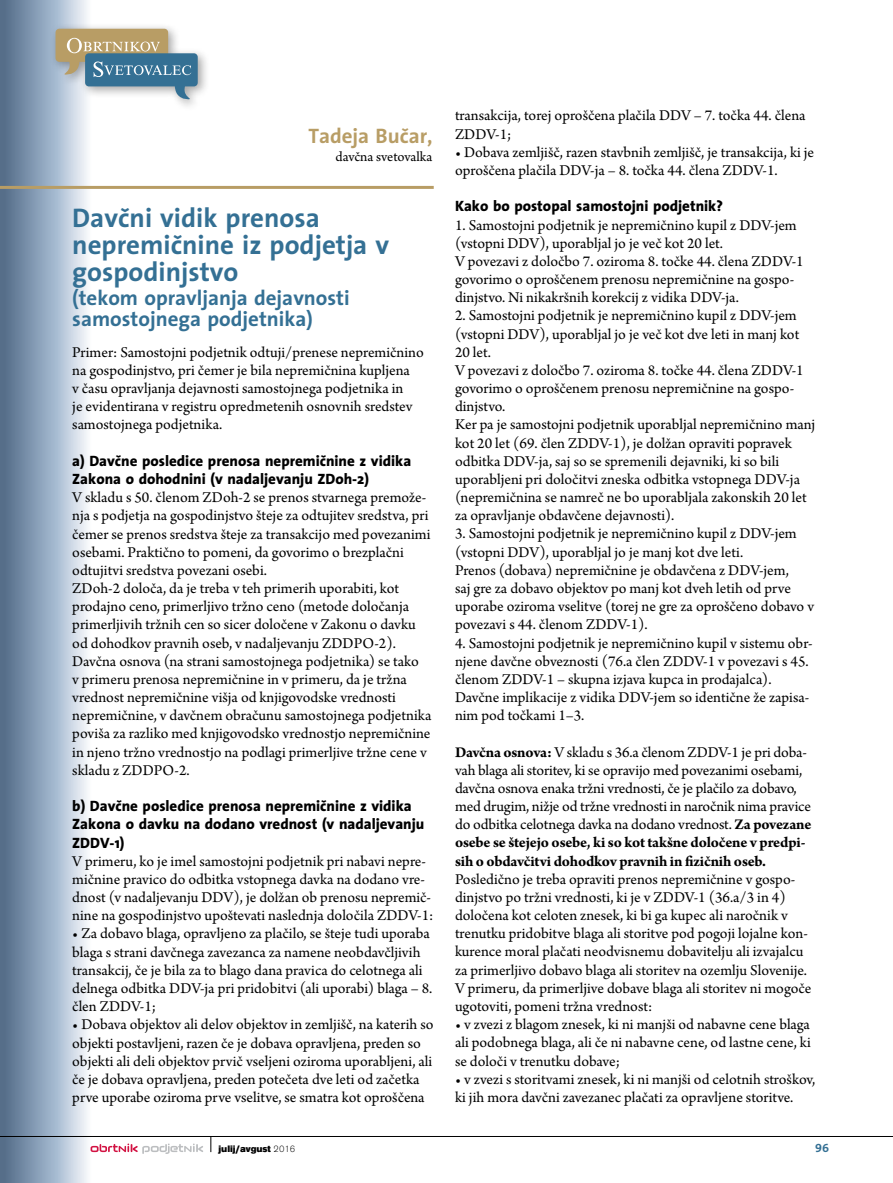
<style>
.page{position:relative;width:893px;height:1183px;background:#fff}
.page>*{position:absolute;margin:0;border:0;box-sizing:border-box;transform-origin:0 0}
.t1{font:700 27px/27px "The Sans X";color:#347094}
.t2{font:700 21px/21px "The Sans X";color:#347094}
.t3{font:700 21px "The Sans X";color:#b89d65}
.t4{font:15.75px/18.1px "Arno Pro";color:#000}
.t5{font:800 15px/18.1px "The Sans X";color:#000}
.t6{font:14.55px "Arno Pro";letter-spacing:-.005em;color:#000}
.t7{font:700 12px "The Sans Caps X";color:#347094}
.t8{font:900 9.75px "Accius X";color:#000}
.s1{font-weight:700}
.s2{font-weight:300}
</style>
<div class="page">
<hr style="left:0;top:1135px;width:893px;height:1px;background:#000">
<div style="left:0;top:0;width:98px;height:1182px;background:linear-gradient(to right,#466486,#feffff)"></div>
<div style="left:50px;top:23px;width:160px;height:88px;background:#000;opacity:.35"></div>
<svg style="left:56px;top:29px;width:142px;height:71px;background:#99a7a6"></svg>
<svg style="left:211px;top:1136px;width:1px;height:15px"></svg>
<svg style="left:91px;top:1143px;width:112px;height:10px"></svg>
<hr style="left:0;top:186px;width:434px;height:3px;background:#b89d65">
<h2 class="t3" style="left:308px;top:124px;width:126px">Tadeja Bučar,</h2>
<p class="t6" style="left:336px;top:149px;width:98px">davčna svetovalka</p>
<h1 class="t1" style="left:72px;top:204px;width:318px">Davčni vidik prenosa nepremičnine iz podjetja v gospodinjstvo</h1>
<h2 class="t2" style="left:72px;top:287px;width:279px">(tekom opravljanja dejavnosti samostojnega podjetnika)</h2>
<p class="t4" style="left:72px;top:344px;width:353px">Primer: Samostojni podjetnik odtuji/prenese nepremičnino na gospodinjstvo, pri čemer je bila nepremičnina kupljena<br>v času opravljanja dejavnosti samostojnega podjetnika in<br>je evidentirana v registru opredmetenih osnovnih sredstev samostojnega podjetnika.</p>
<p class="t5" style="left:72px;top:451px;width:340px">a) Davčne posledice prenosa nepremičnine z vidika<br>Zakona o dohodnini (v nadaljevanju ZDoh-2)</p>
<p class="t4" style="left:72px;top:489px;width:361px">V skladu s 50. členom ZDoh-2 se prenos stvarnega premože&shy;nja s podjetja na gospodinjstvo šteje za odtujitev sredstva, pri čemer se prenos sredstva šteje za transakcijo med povezanimi osebami. Praktično to pomeni, da govorimo o brezplačni odtujitvi sredstva povezani osebi.<br>ZDoh-2 določa, da je treba v teh primerih uporabiti, kot prodajno ceno, primerljivo tržno ceno (metode določanja primerljivih tržnih cen so sicer določene v Zakonu o davku od dohodkov pravnih oseb, v nadaljevanju ZDDPO-2).<br>Davčna osnova (na strani samostojnega podjetnika) se tako<br>v primeru prenosa nepremičnine in v primeru, da je tržna vrednost nepremičnine višja od knjigovodske vrednosti nepremičnine, v davčnem obračunu samostojnega podjetnika poviša za razliko med knjigovodsko vrednostjo nepremičnine in njeno tržno vrednostjo na podlagi primerljive tržne cene v skladu z ZDDPO-2.</p>
<p class="t5" style="left:72px;top:796px;width:354px">b) Davčne posledice prenosa nepremičnine z vidika<br>Zakona o davku na dodano vrednost (v nadaljevanju<br>ZDDV-1)</p>
<p class="t4" style="left:72px;top:852px;width:363px">V primeru, ko je imel samostojni podjetnik pri nabavi nepre&shy;mičnine pravico do odbitka vstopnega davka na dodano vre&shy;dnost (v nadaljevanju DDV), je dolžan ob prenosu nepremič&shy;nine na gospodinjstvo upoštevati naslednja določila ZDDV-1:</p>
<p class="t4" style="left:72px;top:925px;width:362px">• Za dobavo blaga, opravljeno za plačilo, se šteje tudi uporaba blaga s strani davčnega zavezanca za namene neobdavčljivih transakcij, če je bila za to blago dana pravica do celotnega ali delnega odbitka DDV-ja pri pridobitvi (ali uporabi) blaga – 8. člen ZDDV-1;</p>
<p class="t4" style="left:72px;top:1016px;width:363px">• Dobava objektov ali delov objektov in zemljišč, na katerih so objekti postavljeni, razen če je dobava opravljena, preden so objekti ali deli objektov prvič vseljeni oziroma uporabljeni, ali če je dobava opravljena, preden potečeta dve leti od začetka prve uporabe oziroma prve vselitve, se smatra kot oproščena</p>
<p class="t4" style="left:455px;top:107px;width:352px">transakcija, torej oproščena plačila DDV – 7. točka 44. člena<br>ZDDV-1;</p>
<p class="t4" style="left:455px;top:144px;width:361px">• Dobava zemljišč, razen stavbnih zemljišč, je transakcija, ki je oproščena plačila DDV-ja – 8. točka 44. člena ZDDV-1.</p>
<p class="t5" style="left:455px;top:197px;width:269px">Kako bo postopal samostojni podjetnik?</p>
<p class="t4" style="left:455px;top:216px;width:350px">1. Samostojni podjetnik je nepremičnino kupil z DDV-jem (vstopni DDV), uporabljal jo je več kot 20 let.<br>V povezavi z določbo 7. oziroma 8. točke 44. člena ZDDV-1 govorimo o oproščenem prenosu nepremičnine na gospo&shy;dinjstvo. Ni nikakršnih korekcij z vidika DDV-ja.</p>
<p class="t4" style="left:455px;top:307px;width:362px">2. Samostojni podjetnik je nepremičnino kupil z DDV-jem (vstopni DDV), uporabljal jo je več kot dve leti in manj kot 20 let.<br>V povezavi z določbo 7. oziroma 8. točke 44. člena ZDDV-1 govorimo o oproščenem prenosu nepremičnine na gospo&shy;dinjstvo.<br>Ker pa je samostojni podjetnik uporabljal nepremičnino manj kot 20 let (69. člen ZDDV-1), je dolžan opraviti popravek odbitka DDV-ja, saj so se spremenili dejavniki, ki so bili uporabljeni pri določitvi zneska odbitka vstopnega DDV-ja (nepremičnina se namreč ne bo uporabljala zakonskih 20 let za opravljanje obdavčene dejavnosti).</p>
<p class="t4" style="left:455px;top:525px;width:360px">3. Samostojni podjetnik je nepremičnino kupil z DDV-jem (vstopni DDV), uporabljal jo je manj kot dve leti.<br>Prenos (dobava) nepremičnine je obdavčena z DDV-jem,<br>saj gre za dobavo objektov po manj kot dveh letih od prve uporabe oziroma vselitve (torej ne gre za oproščeno dobavo v povezavi s 44. členom ZDDV-1).</p>
<p class="t4" style="left:455px;top:634px;width:359px">4. Samostojni podjetnik je nepremičnino kupil v sistemu obr&shy;njene davčne obveznosti (76.a člen ZDDV-1 v povezavi s 45. členom ZDDV-1 – skupna izjava kupca in prodajalca).<br>Davčne implikacije z vidika DDV-jem so identične že zapisa&shy;nim pod točkami 1–3.</p>
<p class="t4" style="left:455px;top:743px;width:358px"><span class="s1">Davčna osnova:</span> V skladu s 36.a členom ZDDV-1 je pri doba&shy;vah blaga ali storitev, ki se opravijo med povezanimi osebami, davčna osnova enaka tržni vrednosti, če je plačilo za dobavo, med drugim, nižje od tržne vrednosti in naročnik nima pravice do odbitka celotnega davka na dodano vrednost. <span class="s1">Za povezane osebe se štejejo osebe, ki so kot takšne določene v predpi&shy;sih o obdavčitvi dohodkov pravnih in fizičnih oseb.</span></p>
<p class="t4" style="left:455px;top:870px;width:358px">Posledično je treba opraviti prenos nepremičnine v gospo&shy;dinjstvo po tržni vrednosti, ki je v ZDDV-1 (36.a/3 in 4) določena kot celoten znesek, ki bi ga kupec ali naročnik v trenutku pridobitve blaga ali storitve pod pogoji lojalne kon&shy;kurence moral plačati neodvisnemu dobavitelju ali izvajalcu za primerljivo dobavo blaga ali storitev na ozemlju Slovenije.<br>V primeru, da primerljive dobave blaga ali storitev ni mogoče ugotoviti, pomeni tržna vrednost:</p>
<p class="t4" style="left:455px;top:1015px;width:357px;text-align:justify">• v zvezi z blagom znesek, ki ni manjši od nabavne cene blaga ali podobnega blaga, ali če ni nabavne cene, od lastne cene, ki se določi v trenutku dobave;</p>
<p class="t4" style="left:455px;top:1070px;width:362px">• v zvezi s storitvami znesek, ki ni manjši od celotnih stroškov, ki jih mora davčni zavezanec plačati za opravljene storitve.</p>
<p class="t8" style="left:218px;top:1142px;width:78px">julij/avgust <span class="s2">2016</span></p>
<p class="t7" style="left:815px;top:1141px;width:15px">96</p>
</div>
